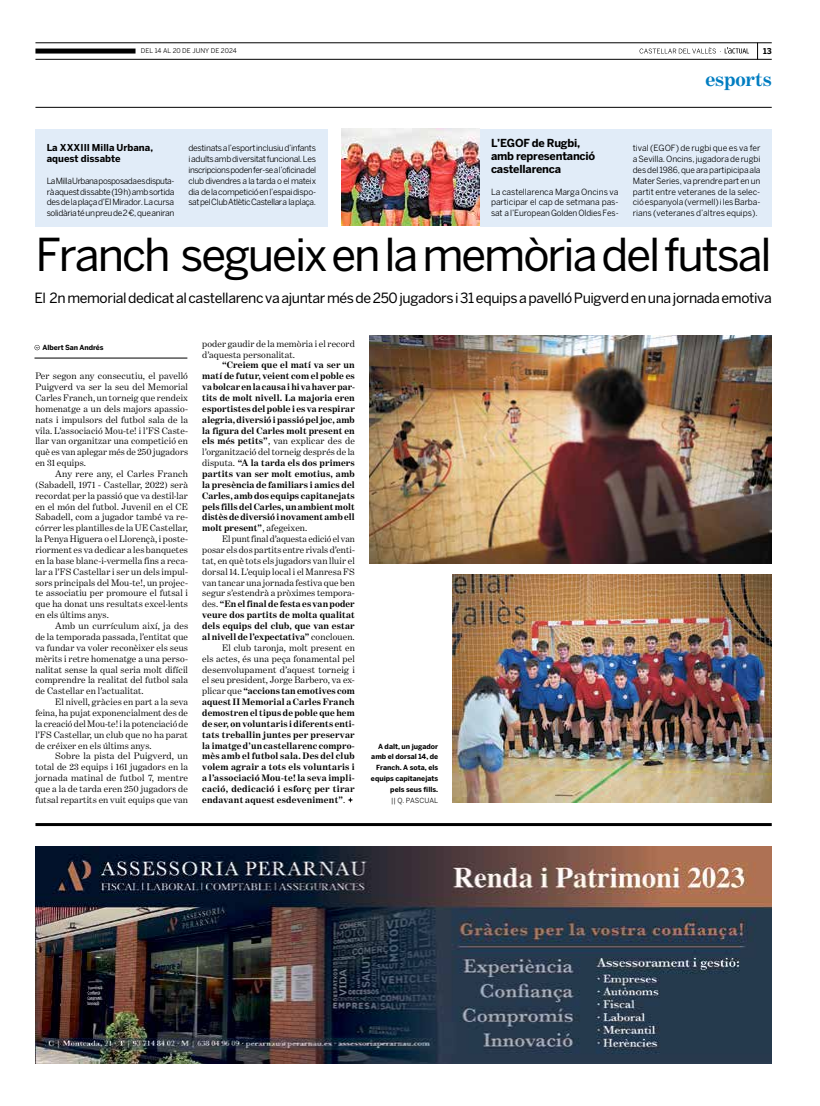
<style>
.page{position:relative;width:820px;height:1106px;background:#fff}
.page>*{position:absolute;margin:0;border:0;box-sizing:border-box;transform-origin:0 0}
.t1{font:45px "Benton Sans";letter-spacing:-.045em;color:#000}
.t2{font:700 20px "Benton Modern One";letter-spacing:-.005em;color:#007dc1}
.t3{font:14px "Benton Sans";letter-spacing:-.025em;color:#000}
.t4{font:700 11px/13px "Benton Sans";letter-spacing:-.02em;color:#000}
.t5{font:9.5px/10.9px "Benton Modern One";letter-spacing:.015em;color:#000;text-align:justify}
.t6{font:700 9.5px/10.9px "Benton Modern One";letter-spacing:.02em;color:#000;text-align:justify}
.t7{font:700 9.5px/10.9px "Benton Sans";color:#000}
.t8{font:8.5px/10.9px "Benton Sans";letter-spacing:-.025em;color:#000;text-align:justify}
.t9{font:700 8px "Benton Sans";color:#000}
.t10{font:700 7px/10.9px "Benton Sans";color:#000;text-align:right}
.t11{font:7px "Benton Sans";letter-spacing:.005em;color:#000}
.t12{font:6.5px "Benton Sans";letter-spacing:.005em;color:#000}
.s1{font-weight:400}
</style>
<div class="page">
<svg style="left:757px;top:44px;width:1px;height:15px"></svg>
<svg style="left:639px;top:47px;width:109px;height:7px"></svg>
<hr style="left:35px;top:107px;width:736px;height:1px;background:#000">
<hr style="left:35px;top:43px;width:736px;height:1px;background:#000">
<hr style="left:35px;top:59px;width:736px;height:1px;background:#000">
<div style="left:35px;top:49px;width:100px;height:5px;background:#000"></div>
<hr style="left:35px;top:823px;width:736px;height:3px;background:#000">
<img style="left:369px;top:336px;width:402px;height:228px">
<svg style="left:348px;top:797px;width:5px;height:5px"></svg>
<svg style="left:34px;top:345px;width:6px;height:5px"></svg>
<hr style="left:34px;top:358px;width:153px;height:1px;background:#000">
<img style="left:452px;top:574px;width:319px;height:228px">
<div style="left:35px;top:129px;width:292px;height:98px;background:#e1ecf8"></div>
<div style="left:480px;top:129px;width:291px;height:98px;background:#e1ecf8"></div>
<img style="left:341px;top:128px;width:138px;height:98px">
<img style="left:35px;top:846px;width:736px;height:217px">
<p class="t12" style="left:141px;top:47px;width:97px">DEL 14 AL 20 DE JUNY DE 2024</p>
<p class="t9" style="left:762px;top:46px;width:10px">13</p>
<h2 class="t2" style="left:705px;top:68px;width:68px">esports</h2>
<p class="t7" style="left:47px;top:142px;width:108px">La XXXIII Milla Urbana, aquest dissabte</p>
<p class="t8" style="left:47px;top:175px;width:129px">La Milla Urbana posposada es disputa&shy;rà aquest dissabte (19 h) amb sortida des de la plaça d’El Mirador. La cursa solidària té un preu de 2 €, que aniran</p>
<p class="t8" style="left:188px;top:142px;width:129px">destinats a l’esport inclusiu d’infants i adults amb diversitat funcional. Les inscripcions poden fer-se a l’oficina del club divendres a la tarda o el mateix dia de la competició en l’espai dispo&shy;sat pel Club Atlètic Castellar a la plaça.</p>
<p class="t4" style="left:491px;top:137px;width:106px">L’EGOF de Rugbi, amb representanció castellarenca</p>
<p class="t8" style="left:491px;top:186px;width:129px">La castellarenca Marga Oncins va participar el cap de setmana pas&shy;sat a l’European Golden Oldies Fes-</p>
<p class="t8" style="left:632px;top:142px;width:129px">tival (EGOF) de rugbi que es va fer a Sevilla. Oncins, jugadora de rugbi des del 1986, que ara partipicipa ala Mater Series, va prendre part en un partit entre veteranes de la selec&shy;ció espanyola (vermell) i les Barba&shy;rians (veteranes d’altres equips).</p>
<h1 class="t1" style="left:35px;top:228px;width:737px">Franch segueix en la memòria del futsal</h1>
<h3 class="t3" style="left:34px;top:289px;width:738px">El 2n memorial dedicat al castellarenc va ajuntar més de 250 jugadors i 31 equips a pavelló Puigverd en una jornada emotiva</h3>
<p class="t5" style="left:202px;top:338px;width:154px">poder gaudir de la memòria i el record d’aquesta personalitat.</p>
<p class="t6" style="left:202px;top:359px;width:154px;text-indent:20px">“Creiem que el matí va ser un matí de futur, veient com el poble es va bolcar en la causa i hi va haver par&shy;tits de molt nivell. La majoria eren esportistes del poble i es va respirar alegria, diversió i passió pel joc, amb la figura del Carles molt present en els més petits”<span class="s1">, van explicar des de l’organització del torneig després de la disputa.</span> “A la tarda els dos primers partits van ser molt emotius, amb la presència de familiars i amics del Carles, amb dos equips capitanejats pels fills del Carles, un ambient molt distès de diversió i novament amb ell molt present”<span class="s1">, afegeixen.</span></p>
<p class="t5" style="left:222px;top:533px;width:134px">El punt final d’aquesta edició el van</p>
<p class="t5" style="left:202px;top:544px;width:154px">posar els dos partits entre rivals d’enti-</p>
<p class="t5" style="left:202px;top:555px;width:154px">tat, en què tots els jugadors van lluir el</p>
<p class="t5" style="left:202px;top:566px;width:154px">dorsal 14. L’equip local i el Manresa FS</p>
<p class="t5" style="left:202px;top:577px;width:154px">van tancar una jornada festiva que ben</p>
<p class="t5" style="left:202px;top:588px;width:154px">segur s’estendrà a pròximes tempora-</p>
<p class="t6" style="left:202px;top:598px;width:154px"><span class="s1">des.</span> “En el final de festa es van poder</p>
<p class="t6" style="left:202px;top:609px;width:154px">veure dos partits de molta qualitat</p>
<p class="t6" style="left:202px;top:620px;width:154px">dels equips del club, que van estar</p>
<p class="t6" style="left:202px;top:631px;width:154px">al nivell de l’expectativa” <span class="s1">conclouen.</span></p>
<p class="t5" style="left:222px;top:642px;width:134px">El club taronja, molt present en</p>
<p class="t5" style="left:202px;top:653px;width:154px">els actes, és una peça fonamental pel</p>
<p class="t5" style="left:202px;top:663px;width:154px">desenvolupament d’aquest torneig i</p>
<p class="t5" style="left:202px;top:674px;width:154px">el seu president, Jorge Barbero, va ex-</p>
<p class="t6" style="left:202px;top:685px;width:154px"><span class="s1">plicar que</span> “accions tan emotives com</p>
<p class="t6" style="left:202px;top:696px;width:154px">aquest II Memorial a Carles Franch</p>
<p class="t6" style="left:202px;top:707px;width:154px">demostren el tipus de poble que hem</p>
<p class="t6" style="left:202px;top:718px;width:154px">de ser, on voluntaris i diferents enti-</p>
<p class="t6" style="left:202px;top:729px;width:154px">tats treballin juntes per preservar</p>
<p class="t6" style="left:202px;top:739px;width:154px">la imatge d’un castellarenc compro-</p>
<p class="t6" style="left:202px;top:750px;width:154px">mès amb el futbol sala. Des del club</p>
<p class="t6" style="left:202px;top:761px;width:154px">volem agrair a tots els voluntaris i</p>
<p class="t6" style="left:202px;top:772px;width:154px">a l’associació Mou-te! la seva impli-</p>
<p class="t6" style="left:202px;top:783px;width:154px">cació, dedicació i esforç per tirar</p>
<p class="t6" style="left:202px;top:794px;width:145px">endavant aquest esdeveniment”<span class="s1">.</span></p>
<p class="t10" style="left:43px;top:342px;width:63px">Albert San Andrés</p>
<p class="t5" style="left:35px;top:370px;width:154px">Per segon any consecutiu, el pavelló Puigverd va ser la seu del Memorial Carles Franch, un torneig que rendeix homenatge a un dels majors apassio&shy;nats i impulsors del futbol sala de la vila. L’associació Mou-te! i l’FS Caste&shy;llar van organitzar una competició en què es van aplegar més de 250 jugadors en 31 equips.</p>
<p class="t5" style="left:35px;top:468px;width:154px;text-indent:20px">Any rere any, el Carles Franch (Sabadell, 1971 - Castellar, 2022) serà recordat per la passió que va destil·lar en el món del futbol. Juvenil en el CE Sabadell, com a jugador també va re&shy;córrer les plantilles de la UE Castellar, la Penya Higuera o el Llorençà, i poste&shy;riorment es va dedicar a les banquetes en la base blanc-i-vermella fins a reca&shy;lar a l’FS Castellar i ser un dels impul&shy;sors principals del Mou-te!, un projec&shy;te associatiu per promoure el futsal i que ha donat uns resultats excel·lents en els últims anys.</p>
<p class="t5" style="left:35px;top:620px;width:154px;text-indent:20px">Amb un currículum així, ja des de la temporada passada, l’entitat que va fundar va voler reconèixer els seus mèrits i retre homenatge a una perso&shy;nalitat sense la qual seria molt difícil comprendre la realitat del futbol sala de Castellar en l’actualitat.</p>
<p class="t5" style="left:35px;top:696px;width:154px;text-indent:20px">El nivell, gràcies en part a la seva feina, ha pujat exponencialment des de la creació del Mou-te! i la potenciació de l’FS Castellar, un club que no ha parat de créixer en els últims anys.</p>
<p class="t5" style="left:35px;top:750px;width:154px;text-indent:20px">Sobre la pista del Puigverd, un total de 23 equips i 161 jugadors en la jornada matinal de futbol 7, mentre que a la de tarda eren 250 jugadors de futsal repartits en vuit equips que van</p>
<p class="t10" style="left:371px;top:740px;width:69px">A dalt, un jugador amb el dorsal 14, de<br>Franch. A sota, els equips capitanejats pels seus fills.</p>
<p class="t11" style="left:391px;top:796px;width:49px">|| Q. PASCUAL</p>
</div>
